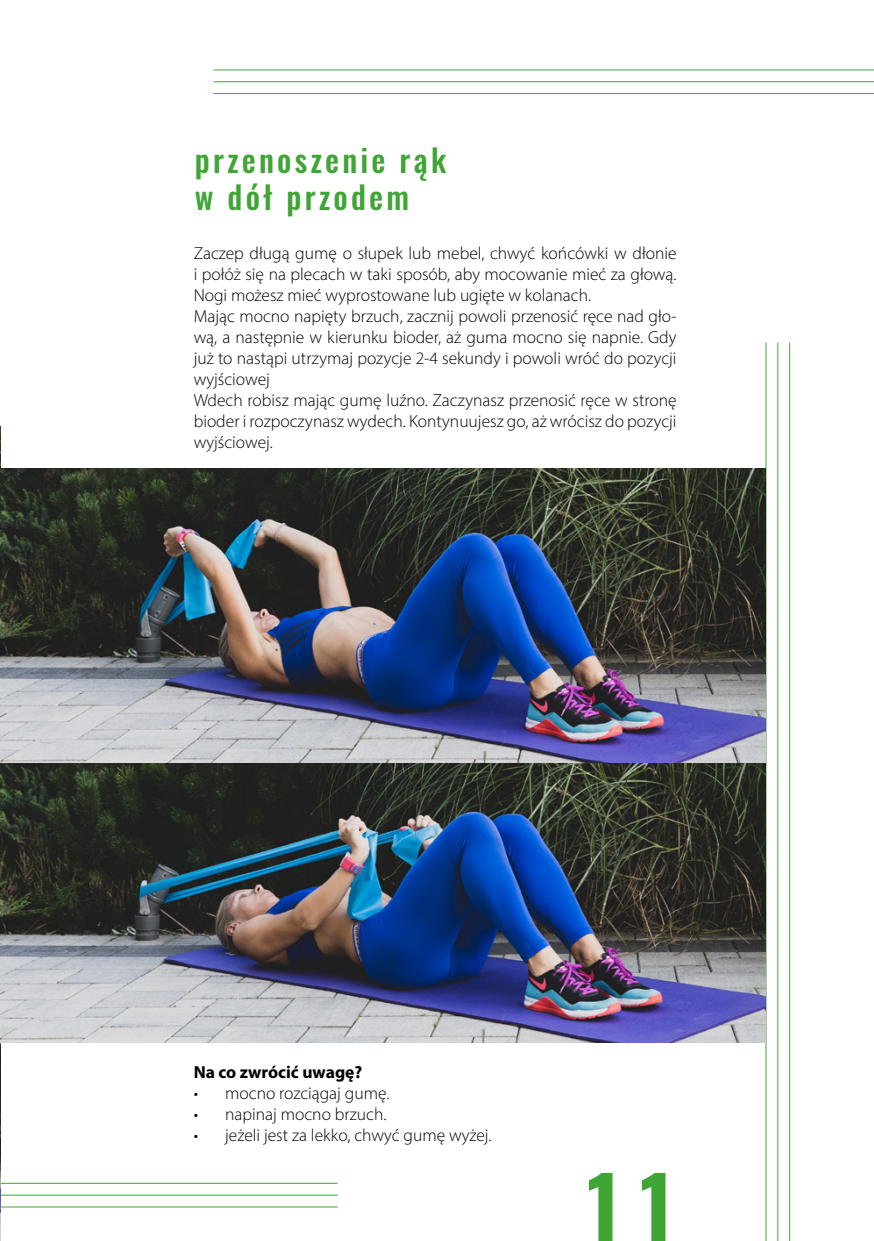
<style>
.page{position:relative;width:874px;height:1241px;background:#fff}
.page>*{position:absolute;margin:0;border:0;box-sizing:border-box;transform-origin:0 0}
.t1{font:700 84px "Oswald";color:#3fa535}
.t2{font:500 31.5px/37.8px "Oswald";letter-spacing:.1em;color:#3fa535}
.t3{font:300 17.5px/21px "Myriad Pro";color:#000}
.t4{font:700 17.5px "Myriad Pro";color:#000}
</style>
<div class="page">
<hr style="left:0;top:1182px;width:337px;height:1px;background:#3fa535">
<hr style="left:0;top:1194px;width:337px;height:1px;background:#3fa535">
<hr style="left:0;top:1206px;width:337px;height:1px;background:#3fa535">
<img style="left:0;top:1042px;width:1px;height:198px">
<img style="left:0;top:426px;width:1px;height:42px">
<hr style="left:213px;top:69px;width:660px;height:1px;background:#3fa535">
<hr style="left:213px;top:81px;width:660px;height:1px;background:#3fa535">
<hr style="left:213px;top:93px;width:660px;height:1px;background:#3fa535">
<hr style="left:765px;top:342px;width:1px;height:898px;background:#3fa535">
<hr style="left:777px;top:342px;width:1px;height:898px;background:#3fa535">
<hr style="left:788px;top:342px;width:1px;height:898px;background:#3fa535">
<img style="left:0;top:468px;width:765px;height:574px">
<h2 class="t2" style="left:195px;top:141px;width:253px">przenoszenie rąk w dół przodem</h2>
<p class="t3" style="left:193px;top:242px;width:484px">Zaczep długą gumę o słupek lub mebel, chwyć końcówki w dłonie i połóż się na plecach w taki sposób, aby mocowanie mieć za głową.<br>Nogi możesz mieć wyprostowane lub ugięte w kolanach.<br>Mając mocno napięty brzuch, zacznij powoli przenosić ręce nad gło&shy;wą, a następnie w kierunku bioder, aż guma mocno się napnie. Gdy już to nastąpi utrzymaj pozycje 2-4 sekundy i powoli wróć do pozycji wyjściowej<br>Wdech robisz mając gumę luźno. Zaczynasz przenosić ręce w stronę bioder i rozpoczynasz wydech. Kontynuujesz go, aż wrócisz do pozycji wyjściowej.</p>
<p class="t4" style="left:193px;top:1060px;width:170px">Na co zwrócić uwagę?</p>
<p class="t3" style="left:193px;top:1082px;width:197px">• mocno rozciągaj gumę.</p>
<p class="t3" style="left:193px;top:1103px;width:194px">• napinaj mocno brzuch.</p>
<p class="t3" style="left:193px;top:1124px;width:299px">• jeżeli jest za lekko, chwyć gumę wyżej.</p>
<h1 class="t1" style="left:580px;top:1148px;width:99px">11</h1>
</div>
